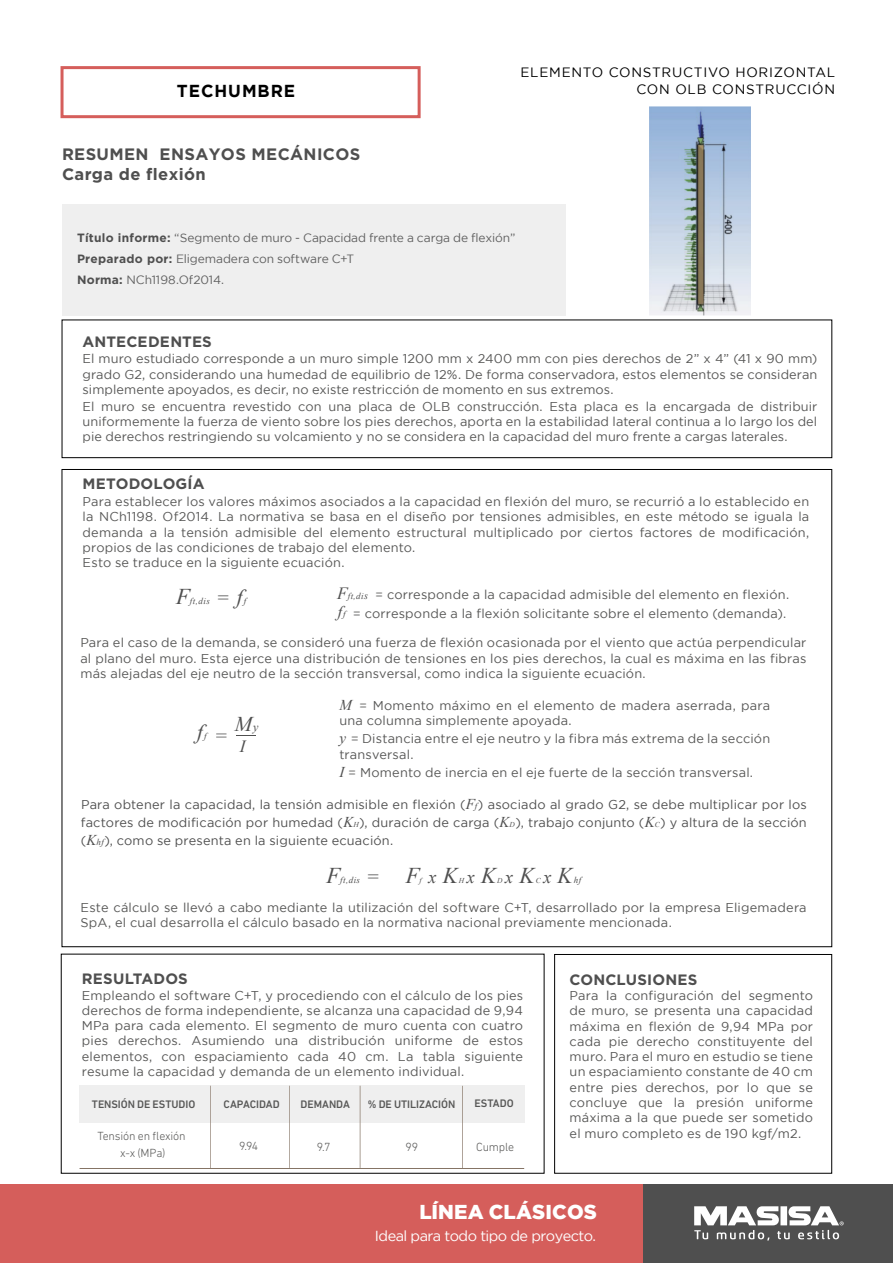
<style>
.page{position:relative;width:893px;height:1263px;background:#fff}
.page>*{position:absolute;margin:0;border:0;box-sizing:border-box;transform-origin:0 0}
.t1{font:italic 22.5px "Times New Roman";color:#4f4f4f}
.t2{font:italic 21px "Times New Roman";color:#4f4f4f}
.t3{font:900 20.1px "Gotham";letter-spacing:.005em;color:#fff}
.t4{font:italic 18px "Times New Roman";color:#4f4f4f}
.t5{font:700 17.25px "Gotham";letter-spacing:.055em;color:#000}
.t6{font:italic 17.1px "Times New Roman";color:#4f4f4f}
.t7{font:700 16.5px/19.8px "Gotham";letter-spacing:.02em;color:#4f4f4f}
.t8{font:700 15px "Gotham";letter-spacing:.01em;color:#4f4f4f}
.t9{font:14.55px "Gotham";letter-spacing:-.04em;color:#fff}
.t10{font:13.5px/16.2px "Gotham";letter-spacing:.055em;color:#000;text-align:right}
.t11{font:12.75px/15.3px "Gotham";letter-spacing:.015em;color:#575756}
.t12{font:12.75px/18px "Gotham";letter-spacing:.01em;color:#4f4f4f;text-align:justify}
.t13{font:12px/21px "Gotham";letter-spacing:-.005em;color:#606060}
.t14{font:300 12px/17.4px "DIN Next LT Pro";letter-spacing:-.015em;color:#575756;text-align:center}
.t15{font:500 11.1px "DIN Next LT Pro";letter-spacing:-.005em;color:#575756}
.t16{font:italic 9px "Times New Roman";letter-spacing:.05em;color:#4f4f4f}
.t17{font:italic 7.5px "Times New Roman";color:#4f4f4f}
.s1{font-weight:700;color:#4f4f4f}
.s2{font-style:normal;font-size:19.5px}
.s3{font-size:21px}
.s4{font-family:"Times New Roman";font-style:italic;font-size:17.1px;color:#4f4f4f}
.s5{font-family:"Times New Roman";font-style:italic;font-size:9px;color:#4f4f4f}
.s6{font-family:"Times New Roman";font-style:italic;font-size:10.2px;color:#4f4f4f}
.s7{font-family:"Times New Roman";font-style:italic;font-size:15.9px;color:#4f4f4f}
.s8{font-family:"Times New Roman";font-style:italic;font-size:15px;color:#4f4f4f}
.s9{font-family:"Times New Roman";font-style:italic;font-size:15px}
.s10{font-family:"Times New Roman";font-style:italic;font-size:9px}
.s11{font-family:"Times New Roman";font-style:italic;font-size:7.5px}
.s12{font-size:12px}
.s13{font-size:22.5px}
.s14{font-size:18px}
</style>
<div class="page">
<div style="left:1px;top:1184px;width:643px;height:79px;background:#d55e5b"></div>
<div style="left:644px;top:1184px;width:249px;height:79px;background:#4f4f4f"></div>
<svg style="left:694px;top:1206px;width:150px;height:34px"></svg>
<div style="left:61px;top:66px;width:360px;height:52px;border:3px solid #d55e5b"></div>
<div style="left:554px;top:954px;width:278px;height:220px;border:1px solid #000"></div>
<div style="left:79px;top:1086px;width:446px;height:37px;background:#efefef"></div>
<hr style="left:210px;top:1086px;width:1px;height:82px;background:#857465">
<hr style="left:289px;top:1086px;width:1px;height:82px;background:#857465">
<hr style="left:360px;top:1086px;width:1px;height:82px;background:#857465">
<hr style="left:462px;top:1086px;width:1px;height:82px;background:#857465">
<img style="left:649px;top:107px;width:101px;height:208px">
<hr style="left:80px;top:1168px;width:444px;height:1px;background:#857465">
<svg style="left:216px;top:733px;width:10px;height:5px"></svg>
<svg style="left:236px;top:735px;width:20px;height:1px"></svg>
<div style="left:62px;top:319px;width:770px;height:139px;border:1px solid #000"></div>
<div style="left:62px;top:204px;width:503px;height:111px;background:#efefef"></div>
<h3 class="t5" style="left:177px;top:81px;width:120px">TECHUMBRE</h3>
<p class="t7" style="left:62px;top:144px;width:300px">RESUMEN ENSAYOS MECÁNICOS<br>Carga de flexión</p>
<p class="t10" style="left:520px;top:64px;width:316px">ELEMENTO CONSTRUCTIVO HORIZONTAL<br>CON OLB CONSTRUCCIÓN</p>
<p class="t13" style="left:77px;top:227px;width:440px"><span class="s1">Título informe:</span> “Segmento de muro - Capacidad frente a carga de flexión”<br><span class="s1">Preparado por:</span> Eligemadera con software C+T<br><span class="s1">Norma:</span> NCh1198.Of2014.</p>
<p class="t8" style="left:83px;top:333px;width:131px">ANTECEDENTES</p>
<p class="t11" style="left:83px;top:351px;width:736px;text-align:justify">El muro estudiado corresponde a un muro simple 1200 mm x 2400 mm con pies derechos de 2” x 4” (41 x 90 mm) grado G2, considerando una humedad de equilibrio de 12%. De forma conservadora, estos elementos se consideran simplemente apoyados, es decir, no existe restricción de momento en sus extremos.</p>
<p class="t11" style="left:83px;top:398px;width:736px;text-align:justify">El muro se encuentra revestido con una placa de OLB construcción. Esta placa es la encargada de distribuir uniformemente la fuerza de viento sobre los pies derechos, aporta en la estabilidad lateral continua a lo largo los del pie derechos restringiendo su volcamiento y no se considera en la capacidad del muro frente a cargas laterales.</p>
<p class="t8" style="left:83px;top:475px;width:123px">METODOLOGÍA</p>
<p class="t11" style="left:83px;top:494px;width:728px">Para establecer los valores máximos asociados a la capacidad en flexión del muro, se recurrió a lo establecido en la NCh1198. Of2014. La normativa se basa en el diseño por tensiones admisibles, en este método se iguala la demanda a la tensión admisible del elemento estructural multiplicado por ciertos factores de modificación, propios de las condiciones de trabajo del elemento.<br>Esto se traduce en la siguiente ecuación.</p>
<p class="t16" style="left:190px;top:595px;width:58px">ft,dis <span class="s2">=</span> <span class="s3">f</span>f</p>
<p class="t11" style="left:337px;top:585px;width:453px;line-height:18.8px"><span class="s4">F</span><span class="s5">ft,di</span><span class="s6">s</span> = corresponde a la capacidad admisible del elemento en flexión. <span class="s7">f</span><span class="s5">f</span> = corresponde a la flexión solicitante sobre el elemento (demanda).</p>
<h1 class="t1" style="left:176px;top:581px;width:15px">F</h1>
<p class="t11" style="left:80px;top:635px;width:728px;text-align:justify">Para el caso de la demanda, se consideró una fuerza de flexión ocasionada por el viento que actúa perpendicular al plano del muro. Esta ejerce una distribución de tensiones en los pies derechos, la cual es máxima en las fibras más alejadas del eje neutro de la sección transversal, como indica la siguiente ecuación.</p>
<p class="t11" style="left:339px;top:698px;width:432px"><span class="s8">M</span> = Momento máximo en el elemento de madera aserrada, para una columna simplemente apoyada.</p>
<p class="t11" style="left:339px;top:731px;width:432px"><span class="s8">y</span> = Distancia entre el eje neutro y la fibra más extrema de la sección transversal.</p>
<p class="t11" style="left:339px;top:764px;width:415px"><span class="s8">I</span> = Momento de inercia en el eje fuerte de la sección transversal.</p>
<p class="t12" style="left:81px;top:796px;width:727px">Para obtener la capacidad, la tensión admisible en flexión (<span class="s9">F</span><span class="s10">f</span>) asociado al grado G2, se debe multiplicar por los factores de modificación por humedad (<span class="s9">K</span><span class="s11">H</span>), duración de carga (<span class="s9">K</span><span class="s11">D</span>), trabajo conjunto (<span class="s9">K</span><span class="s11">C</span>) y altura de la sección (<span class="s9">K</span><span class="s10">hf</span>), como se presenta en la siguiente ecuación.</p>
<h1 class="t1" style="left:326px;top:860px;width:15px">F</h1>
<h2 class="t2" style="left:235px;top:709px;width:25px">M<span class="s12">y</span></h2>
<h2 class="t2" style="left:197px;top:717px;width:7px">f</h2>
<p class="t16" style="left:204px;top:729px;width:4px">f</p>
<h3 class="t6" style="left:240px;top:735px;width:7px">I</h3>
<p class="t16" style="left:340px;top:874px;width:81px">ft,dis <span class="s2">=</span> <span class="s13">F</span></p>
<p class="t17" style="left:420px;top:875px;width:46px">f <span class="s14">x</span> <span class="s13">K</span>H</p>
<h3 class="t4" style="left:467px;top:865px;width:31px">x <span class="s13">K</span></h3>
<p class="t17" style="left:497px;top:875px;width:7px">D</p>
<h3 class="t4" style="left:505px;top:865px;width:31px">x <span class="s13">K</span></h3>
<p class="t17" style="left:536px;top:875px;width:7px">C</p>
<h3 class="t4" style="left:543px;top:865px;width:31px">x <span class="s13">K</span></h3>
<p class="t16" style="left:574px;top:874px;width:9px">hf</p>
<p class="t11" style="left:81px;top:900px;width:728px">Este cálculo se llevó a cabo mediante la utilización del software C+T, desarrollado por la empresa Eligemadera<br>SpA, el cual desarrolla el cálculo basado en la normativa nacional previamente mencionada.</p>
<p class="t8" style="left:82px;top:970px;width:107px">RESULTADOS</p>
<p class="t11" style="left:82px;top:987px;width:443px;text-align:justify">Empleando el software C+T, y procediendo con el cálculo de los pies derechos de forma independiente, se alcanza una capacidad de 9,94<br>MPa para cada elemento. El segmento de muro cuenta con cuatro pies derechos. Asumiendo una distribución uniforme de estos elementos, con espaciamiento cada 40 cm. La tabla siguiente resume la capacidad y demanda de un elemento individual.</p>
<p class="t15" style="left:92px;top:1097px;width:105px">TENSIÓN DE ESTUDIO</p>
<p class="t15" style="left:224px;top:1098px;width:58px">CAPACIDAD</p>
<p class="t15" style="left:301px;top:1097px;width:51px">DEMANDA</p>
<p class="t15" style="left:368px;top:1097px;width:89px">% DE UTILIZACIÓN</p>
<p class="t14" style="left:97px;top:1127px;width:90px">Tensión en flexión x-x (MPa)</p>
<p class="t14" style="left:239px;top:1137px;width:21px">9.94</p>
<p class="t14" style="left:317px;top:1138px;width:15px">9.7</p>
<p class="t14" style="left:405px;top:1137px;width:14px">99</p>
<p class="t15" style="left:474px;top:1097px;width:41px">ESTADO</p>
<p class="t14" style="left:476px;top:1138px;width:39px">Cumple</p>
<p class="t8" style="left:570px;top:971px;width:129px">CONCLUSIONES</p>
<p class="t11" style="left:570px;top:987px;width:245px;text-align:justify">Para la configuración del segmento de muro, se presenta una capacidad máxima en flexión de 9,94 MPa por cada pie derecho constituyente del muro. Para el muro en estudio se tiene un espaciamiento constante de 40 cm entre pies derechos, por lo que se concluye que la presión uniforme máxima a la que puede ser sometido el muro completo es de 190 kgf/m2.</p>
<h3 class="t3" style="left:420px;top:1198px;width:179px">LÍNEA CLÁSICOS</h3>
<p class="t9" style="left:375px;top:1228px;width:223px">Ideal para todo tipo de proyecto.</p>
</div>
